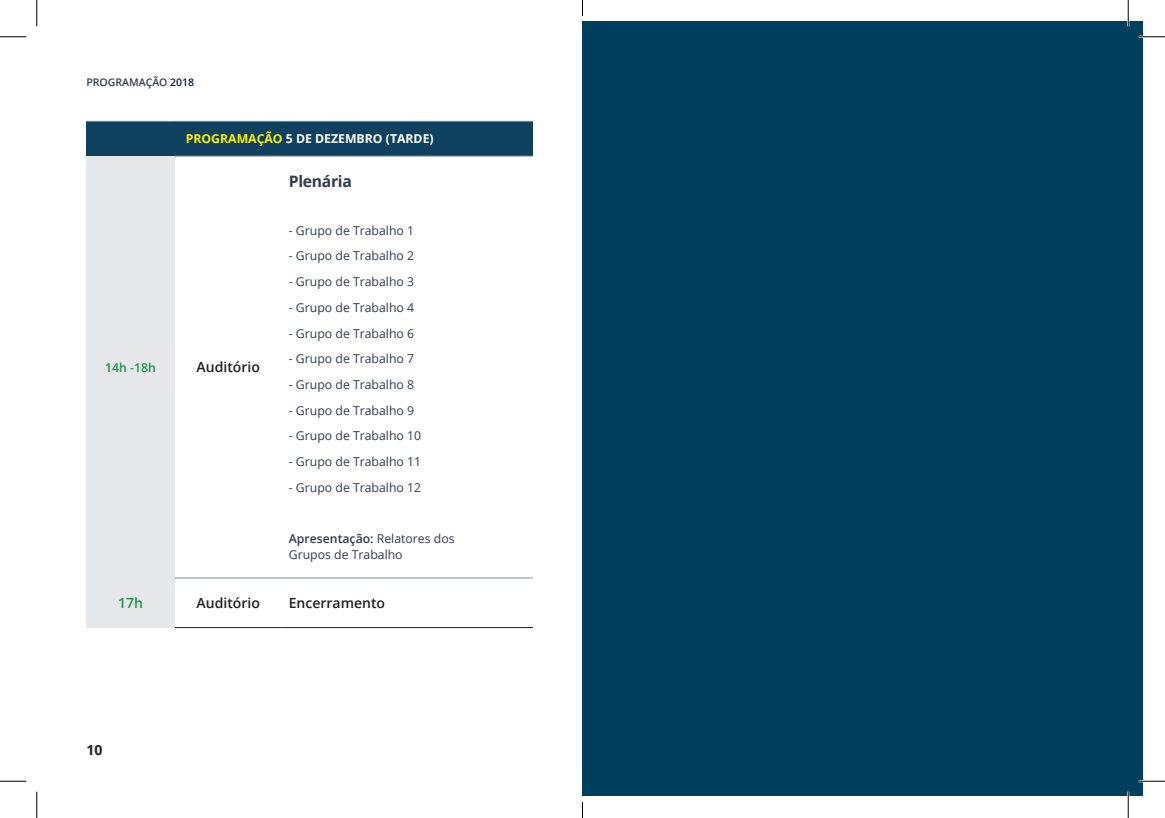
<style>
.page{position:relative;width:1165px;height:818px;background:#fff}
.page>*{position:absolute;margin:0;border:0;box-sizing:border-box;transform-origin:0 0}
.CITA{font:700 15.75px "Open Sans";letter-spacing:-.02em;color:#323a4e}
.t1{font:600 14px "Open Sans";color:#231f20}
.t2{font:600 14px "Open Sans";color:#1e964c}
.t3{font:700 14px "Open Sans";color:#231f20}
.TXT{font:12.25px/15.8px "Open Sans";color:#323a4e}
.Texto{font:700 12.25px "Open Sans";color:#fff}
.t4{font:600 12.25px "Open Sans";color:#1e964c}
.t5{font:600 10.5px "Open Sans";color:#323a4e}
.s1{color:#0f1d42}
.s2{color:#fff101}
.s3{font-weight:600}
</style>
<div class="page">
<div style="left:87px;top:121px;width:446px;height:35px;background:#0d415f"></div>
<div style="left:87px;top:156px;width:88px;height:422px;background:#e6e7e9"></div>
<div style="left:87px;top:578px;width:88px;height:49px;background:#e6e7e9"></div>
<hr style="left:86px;top:121px;width:89px;height:1px;background:#828f96">
<hr style="left:175px;top:121px;width:107px;height:1px;background:#828f96">
<hr style="left:282px;top:121px;width:251px;height:1px;background:#828f96">
<hr style="left:175px;top:156px;width:107px;height:1px;background:#828f96">
<hr style="left:282px;top:156px;width:251px;height:1px;background:#828f96">
<hr style="left:175px;top:577px;width:107px;height:1px;background:#828f96">
<hr style="left:282px;top:577px;width:251px;height:1px;background:#828f96">
<hr style="left:175px;top:627px;width:107px;height:1px;background:#231f20">
<hr style="left:282px;top:627px;width:251px;height:1px;background:#231f20">
<div style="left:582px;top:22px;width:561px;height:774px;background:#003f5d"></div>
<hr style="left:1139px;top:36px;width:26px;height:2px;background:#fff">
<hr style="left:1139px;top:780px;width:26px;height:2px;background:#fff">
<hr style="left:1127px;top:0;width:2px;height:26px;background:#fff">
<hr style="left:1127px;top:791px;width:2px;height:27px;background:#fff">
<svg style="left:0;top:36px;width:26px;height:1px"></svg>
<svg style="left:1139px;top:36px;width:26px;height:1px"></svg>
<svg style="left:0;top:781px;width:26px;height:1px"></svg>
<svg style="left:1139px;top:781px;width:26px;height:1px"></svg>
<svg style="left:36px;top:0;width:1px;height:26px"></svg>
<svg style="left:36px;top:791px;width:1px;height:27px"></svg>
<svg style="left:1128px;top:0;width:1px;height:26px"></svg>
<svg style="left:1128px;top:791px;width:1px;height:27px"></svg>
<svg style="left:582px;top:0;width:1px;height:16px"></svg>
<svg style="left:582px;top:802px;width:1px;height:16px"></svg>
<p class="t5" style="left:86px;top:75px;width:109px">PROGRAMAÇÃO <span class="s1">2018</span></p>
<p class="Texto" style="left:186px;top:130px;width:249px"><span class="s2">PROGRAMAÇÃO</span> 5 DE DEZEMBRO (TARDE)</p>
<p class="t4" style="left:105px;top:359px;width:52px">14h -18h</p>
<p class="t1" style="left:197px;top:358px;width:65px">Auditório</p>
<p class="CITA" style="left:289px;top:170px;width:65px">Plenária</p>
<p class="TXT" style="left:289px;top:222px;width:127px">- Grupo de Trabalho 1</p>
<p class="TXT" style="left:289px;top:248px;width:127px">- Grupo de Trabalho 2</p>
<p class="TXT" style="left:289px;top:273px;width:127px">- Grupo de Trabalho 3</p>
<p class="TXT" style="left:289px;top:299px;width:127px">- Grupo de Trabalho 4</p>
<p class="TXT" style="left:289px;top:325px;width:127px">- Grupo de Trabalho 6</p>
<p class="TXT" style="left:289px;top:350px;width:127px">- Grupo de Trabalho 7</p>
<p class="TXT" style="left:289px;top:376px;width:127px">- Grupo de Trabalho 8</p>
<p class="TXT" style="left:289px;top:402px;width:127px">- Grupo de Trabalho 9</p>
<p class="TXT" style="left:289px;top:427px;width:134px">- Grupo de Trabalho 10</p>
<p class="TXT" style="left:289px;top:453px;width:134px">- Grupo de Trabalho 11</p>
<p class="TXT" style="left:289px;top:479px;width:134px">- Grupo de Trabalho 12</p>
<p class="TXT" style="left:289px;top:530px;width:167px"><span class="s3">Apresentação:</span> Relatores dos<br>Grupos de Trabalho</p>
<p class="t2" style="left:118px;top:593px;width:26px">17h</p>
<p class="t1" style="left:197px;top:593px;width:65px">Auditório</p>
<p class="t1" style="left:289px;top:593px;width:98px">Encerramento</p>
<p class="t3" style="left:86px;top:739px;width:17px">10</p>
</div>
